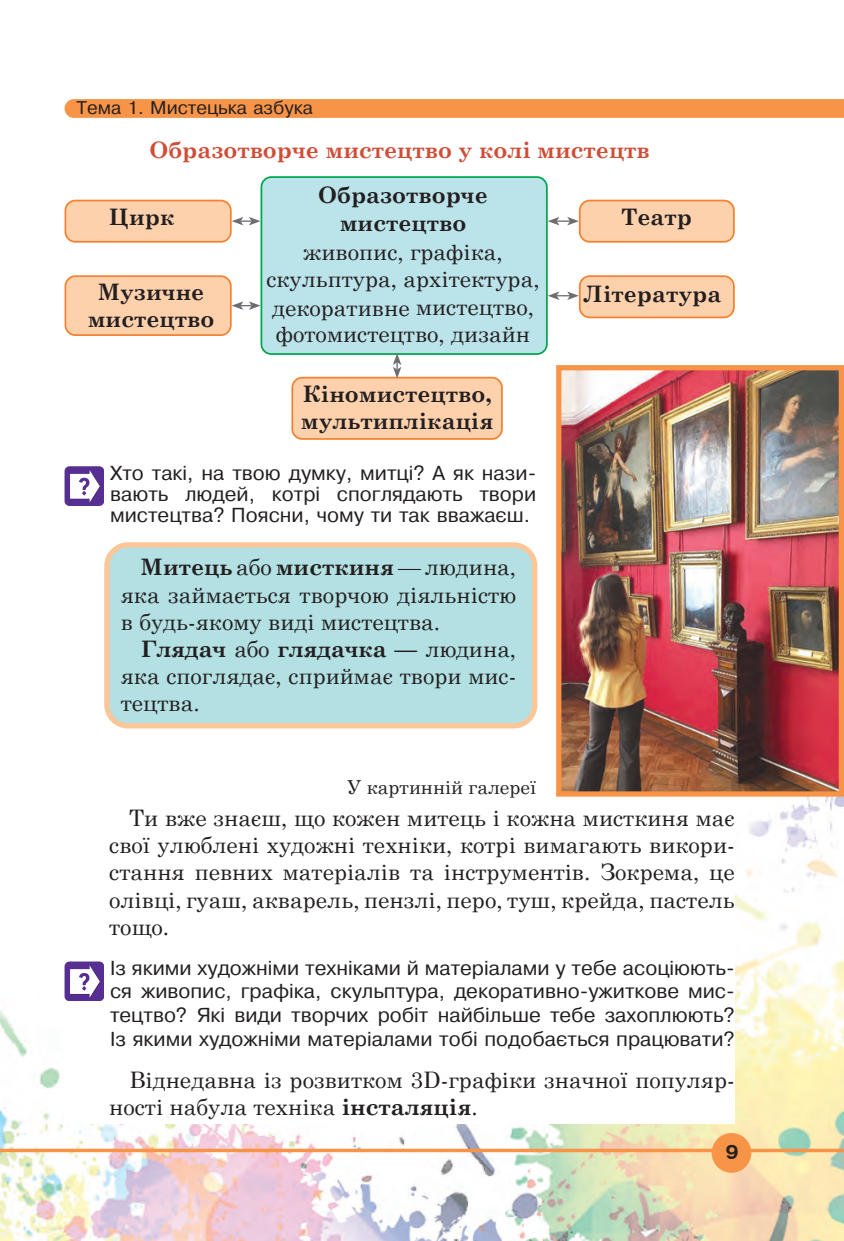
<style>
.page{position:relative;width:844px;height:1241px;background:#fff}
.page>*{position:absolute;margin:0;border:0;box-sizing:border-box;transform-origin:0 0}
.основа_2{font:22.75px/27.1px "Schoolbooknk BOHDAN";color:#231f20;text-align:justify}
.основа_2-2{font:700 22.75px/27.1px "Schoolbooknk BOHDAN";color:#231f20;text-align:center}
.назва_схеми{font:700 22.75px "Schoolbooknk BOHDAN";color:#d04d35}
.запитання{font:19.25px/23.6px "Ukrainian Pragmatica";color:#231f20;text-align:justify}
.підпис{font:19.25px "Schoolbooknk BOHDAN";color:#231f20}
.t1{font:700 19.25px "Ukrainian Pragmatica";color:#231f20}
.t2{font:17.5px "Ukrainian Pragmatica";color:#231f20}
.s1{font-weight:700}
</style>
<div class="page">
<img style="left:0;top:796px;width:843px;height:444px">
<svg style="left:64px;top:99px;width:779px;height:19px;background:#f79549"></svg>
<hr style="left:0;top:1148px;width:843px;height:3px;background:#f79447">
<div style="left:711px;top:1132px;width:40px;height:40px;background:#f79447;border-radius:50%"></div>
<div style="left:64px;top:141px;width:670px;height:983px;background:#fff"></div>
<svg style="left:64px;top:466px;width:40px;height:40px"></svg>
<svg style="left:64px;top:961px;width:40px;height:40px"></svg>
<div style="left:107px;top:545px;width:427px;height:180px;background:#b3e0e3;border-radius:21px"></div>
<div style="left:104px;top:542px;width:433px;height:186px;border:5px solid #fcc699;border-radius:21px"></div>
<img style="left:562px;top:371px;width:275px;height:419px">
<div style="left:556px;top:365px;width:287px;height:431px;border:5px solid #f79447"></div>
<div style="left:261px;top:177px;width:285px;height:177px;background:#bbe3ea;border-radius:10px"></div>
<div style="left:260px;top:176px;width:287px;height:179px;border:2px solid #00a64f;border-radius:10px"></div>
<div style="left:65px;top:276px;width:166px;height:59px;background:#fdd1ac;border-radius:10px"></div>
<div style="left:64px;top:275px;width:167px;height:61px;border:2px solid #f48232;border-radius:10px"></div>
<div style="left:292px;top:377px;width:210px;height:62px;background:#fdd1ac;border-radius:10px"></div>
<div style="left:291px;top:377px;width:211px;height:63px;border:2px solid #f48232;border-radius:10px"></div>
<div style="left:579px;top:276px;width:154px;height:41px;background:#fdd1ac;border-radius:10px"></div>
<div style="left:578px;top:275px;width:156px;height:43px;border:2px solid #f48232;border-radius:10px"></div>
<div style="left:65px;top:200px;width:166px;height:42px;background:#fdd1ac;border-radius:10px"></div>
<div style="left:64px;top:200px;width:167px;height:42px;border:2px solid #f48232;border-radius:10px"></div>
<div style="left:579px;top:200px;width:154px;height:42px;background:#fdd1ac;border-radius:10px"></div>
<div style="left:578px;top:200px;width:156px;height:42px;border:2px solid #f48232;border-radius:10px"></div>
<svg style="left:547px;top:217px;width:31px;height:8px"></svg>
<svg style="left:231px;top:217px;width:29px;height:8px"></svg>
<svg style="left:547px;top:291px;width:31px;height:9px"></svg>
<svg style="left:231px;top:301px;width:29px;height:9px"></svg>
<svg style="left:393px;top:353px;width:8px;height:25px"></svg>
<p class="t2" style="left:76px;top:98px;width:238px">Тема 1. Мистецька азбука</p>
<p class="назва_схеми" style="left:149px;top:136px;width:502px">Образотворче мистецтво у колі мистецтв</p>
<p class="основа_2-2" style="left:318px;top:182px;width:171px">Образотворче</p>
<p class="основа_2-2" style="left:339px;top:209px;width:128px">мистецтво</p>
<p class="основа_2" style="left:266px;top:238px;width:275px;line-height:28px;text-align:center">живопис, графіка, скульптура, архітектура, декоративне мистецтво,</p>
<p class="основа_2" style="left:276px;top:320px;width:256px">фотомистецтво, дизайн</p>
<p class="основа_2-2" style="left:109px;top:204px;width:67px">Цирк</p>
<p class="основа_2-2" style="left:621px;top:204px;width:72px">Театр</p>
<p class="основа_2-2" style="left:88px;top:278px;width:128px">Музичне мистецтво</p>
<p class="основа_2-2" style="left:583px;top:280px;width:139px">Література</p>
<p class="основа_2-2" style="left:301px;top:381px;width:194px;text-align:left">Кіномистецтво, мультиплікація</p>
<p class="запитання" style="left:110px;top:462px;width:427px;line-height:21px">Хто такі, на твою думку, митці? А як нази&shy;вають людей, котрі споглядають твори мистецтва? Поясни, чому ти так вважаєш.</p>
<p class="основа_2" style="left:121px;top:554px;width:397px;text-indent:20px"><span class="s1">Митець</span> або <span class="s1">мисткиня</span> — людина, яка займається творчою діяльністю в будь-якому виді мистецтва.</p>
<p class="основа_2" style="left:121px;top:635px;width:397px;text-indent:20px"><span class="s1">Глядач</span> або <span class="s1">глядачка —</span> людина, яка споглядає, сприймає твори мис&shy;тецтва.</p>
<p class="підпис" style="left:347px;top:774px;width:190px">У картинній галереї</p>
<p class="основа_2" style="left:109px;top:804px;width:627px;text-indent:20px">Ти вже знаєш, що кожен митець і кожна мисткиня має свої улюблені художні техніки, котрі вимагають викори&shy;стання певних матеріалів та інструментів. Зокрема, це олівці, гуаш, акварель, пензлі, перо, туш, крейда, пастель тощо.</p>
<p class="запитання" style="left:110px;top:955px;width:626px">Із якими художніми техніками й матеріалами у тебе асоціюють&shy;ся живопис, графіка, скульптура, декоративно-ужиткове мис&shy;тецтво? Які види творчих робіт найбільше тебе захоплюють?<br>Із якими художніми матеріалами тобі подобається працювати?</p>
<p class="основа_2" style="left:109px;top:1066px;width:627px;text-indent:20px">Віднедавна із розвитком 3D-графіки значної популяр&shy;ності набула техніка <span class="s1">інсталяція</span>.</p>
<p class="t1" style="left:725px;top:1135px;width:15px">9</p>
<p class="t1" style="left:725px;top:1140px;width:15px">9</p>
</div>
